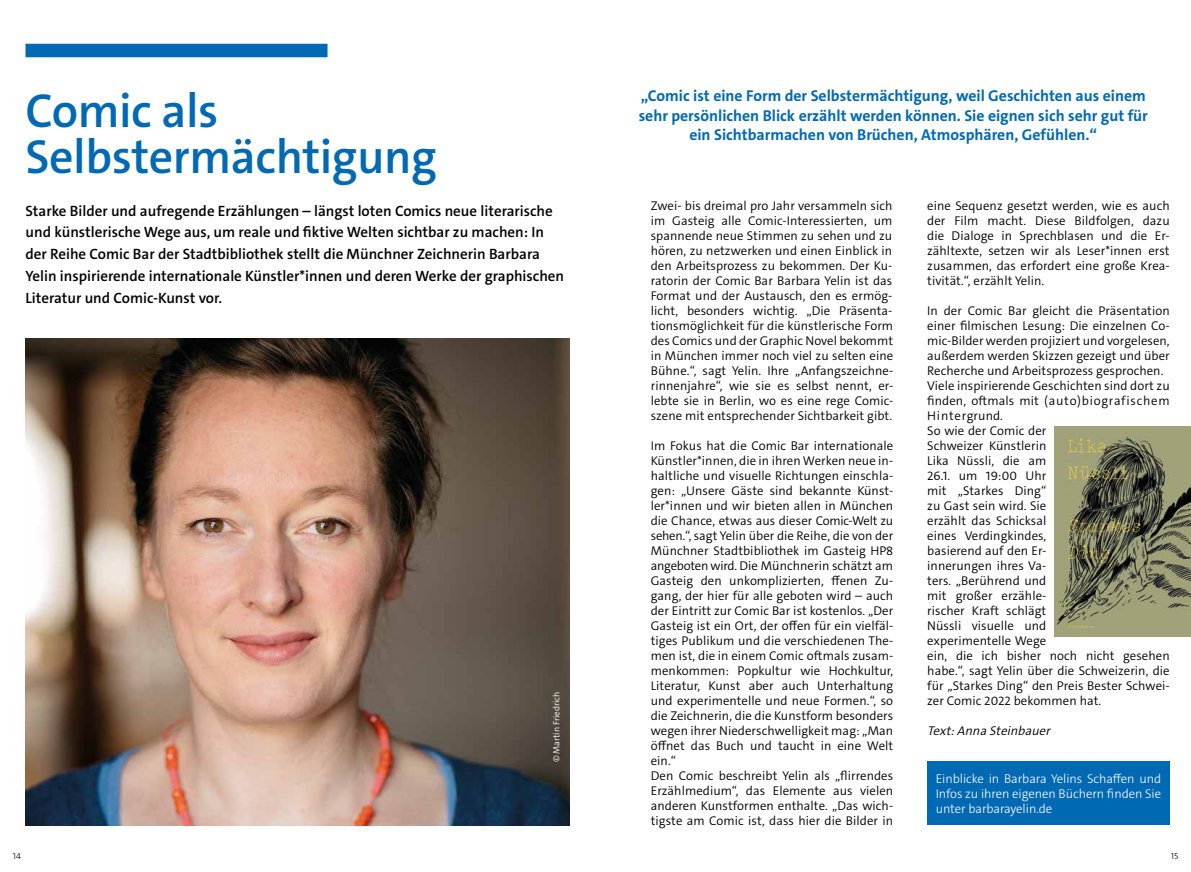
<style>
.page{position:relative;width:1191px;height:872px;background:#fff}
.page>*{position:absolute;margin:0;border:0;box-sizing:border-box;transform-origin:0 0}
.t1{font:600 48px/46.5px "The Sans C5";letter-spacing:-.01em;color:#0069b4}
.t2{font:700 15.75px/19.5px "The Sans C5";color:#0069b4;text-align:center}
.t3{font:600 15px/21.8px "The Sans C5";color:#000}
.t4{font:300 12.75px/15px "The Sans C5";letter-spacing:.005em;color:#000;text-align:justify}
.t5{font:300 12.75px/15px "The Sans C5";letter-spacing:-.005em;color:#fff;text-align:justify}
.t6{font:italic 300 12.75px "The Sans C5";color:#000}
.t7{font:300 9px "The Sans C5";letter-spacing:-.005em;color:#fff}
.t8{font:300 9px "The Sans C5";color:#000}
</style>
<div class="page">
<img style="left:26px;top:339px;width:544px;height:486px">
<div style="left:26px;top:44px;width:301px;height:13px;background:#0069b4"></div>
<img style="left:1054px;top:426px;width:137px;height:210px">
<div style="left:927px;top:761px;width:242px;height:64px;background:#0069b4"></div>
<p class="t2" style="left:638px;top:86px;width:510px">„Comic ist eine Form der Selbstermächtigung, weil Geschichten aus einem sehr persönlichen Blick erzählt werden können. Sie eignen sich sehr gut für ein Sichtbarmachen von Brüchen, Atmosphären, Gefühlen.“</p>
<h1 class="t1" style="left:26px;top:88px;width:413px">Comic als<br>Selbstermächtigung</h1>
<p class="t3" style="left:26px;top:200px;width:540px">Starke Bilder und aufregende Erzählungen – längst loten Comics neue literarische und künstlerische Wege aus, um reale und fiktive Welten sichtbar zu machen: In der Reihe Comic Bar der Stadtbibliothek stellt die Münchner Zeichnerin Barbara Yelin inspirierende internationale Künstler*innen und deren Werke der graphischen Literatur und Comic-Kunst vor.</p>
<p class="t4" style="left:927px;top:198px;width:244px">eine Sequenz gesetzt werden, wie es auch der Film macht. Diese Bildfolgen, dazu die Dialoge in Sprechblasen und die Er&shy;zähltexte, setzen wir als Leser*innen erst zusammen, das erfordert eine große Krea&shy;tivität.“, erzählt Yelin.</p>
<p class="t4" style="left:927px;top:303px;width:244px;text-align:left">In der Comic Bar gleicht die Präsentation einer filmischen Lesung: Die einzelnen Co&shy;mic-Bilder werden projiziert und vorgelesen, außerdem werden Skizzen gezeigt und über<br>Recherche und Arbeitsprozess gesprochen.<br>Viele inspirierende Geschichten sind dort zu finden, oftmals mit (auto)biografischem<br>Hintergrund.<br>So wie der Comic der<br>Schweizer Künstlerin<br>Lika Nüssli, die am<br>26.1. um 19:00 Uhr<br>mit „Starkes Ding“<br>zu Gast sein wird. Sie<br>erzählt das Schicksal<br>eines Verdingkindes,<br>basierend auf den Er-<br>innerungen ihres Va-<br>ters. „Berührend und<br>mit großer erzähle-<br>rischer Kraft schlägt<br>Nüssli visuelle und<br>experimentelle Wege<br>ein, die ich bisher noch nicht gesehen habe.“, sagt Yelin über die Schweizerin, die für „Starkes Ding“ den Preis Bester Schwei&shy;zer Comic 2022 bekommen hat.</p>
<p class="t6" style="left:927px;top:722px;width:128px">Text:Anna Steinbauer</p>
<p class="t4" style="left:651px;top:198px;width:244px">Zwei- bis dreimal pro Jahr versammeln sich im Gasteig alle Comic-Interessierten, um spannende neue Stimmen zu sehen und zu hören, zu netzwerken und einen Einblick in den Arbeitsprozess zu bekommen. Der Ku&shy;ratorin der Comic Bar Barbara Yelin ist das Format und der Austausch, den es ermög&shy;licht, besonders wichtig. „Die Präsenta&shy;tionsmöglichkeit für die künstlerische Form des Comics und der Graphic Novel bekommt in München immer noch viel zu selten eine Bühne.“, sagt Yelin. Ihre „Anfangszeichne&shy;rinnenjahre“, wie sie es selbst nennt, er&shy;lebte sie in Berlin, wo es eine rege Comic&shy;szene mit entsprechender Sichtbarkeit gibt.</p>
<p class="t4" style="left:651px;top:438px;width:244px;text-align:left">Im Fokus hat die Comic Bar internationale Künstler*innen, die in ihren Werken neue in&shy;haltliche und visuelle Richtungen einschla&shy;gen: „Unsere Gäste sind bekannte Künst&shy;ler*innen und wir bieten allen in München die Chance, etwas aus dieser Comic-Welt zu sehen.“, sagt Yelin über die Reihe, die von der Münchner Stadtbibliothek im Gasteig HP8 angeboten wird. Die Münchnerin schätzt am Gasteig den unkomplizierten, ffenen Zu&shy;gang, der hier für alle geboten wird – auch der Eintritt zur Comic Bar ist kostenlos. „Der Gasteig ist ein Ort, der offen für ein vielfäl&shy;tiges Publikum und die verschiedenen The&shy;men ist, die in einem Comic oftmals zusam&shy;menkommen: Popkultur wie Hochkultur, Literatur, Kunst aber auch Unterhaltung und experimentelle und neue Formen.“, so die Zeichnerin, die die Kunstform besonders wegen ihrer Niederschwelligkeit mag: „Man öffnet das Buch und taucht in eine Welt ein.“<br>Den Comic beschreibt Yelin als „flirrendes Erzählmedium“, das Elemente aus vielen anderen Kunstformen enthalte. „Das wich&shy;tigste am Comic ist, dass hier die Bilder in</p>
<p class="t7" style="left:551px;top:762px;width:72px;rotate:-90deg">© Martin Friedrich</p>
<p class="t5" style="left:935px;top:771px;width:227px">Einblicke in Barbara Yelins Schaffen und Infos zu ihren eigenen Büchern finden Sie unter barbarayelin.de</p>
<p class="t8" style="left:13px;top:850px;width:10px">14</p>
<p class="t8" style="left:1170px;top:850px;width:9px">15</p>
</div>
